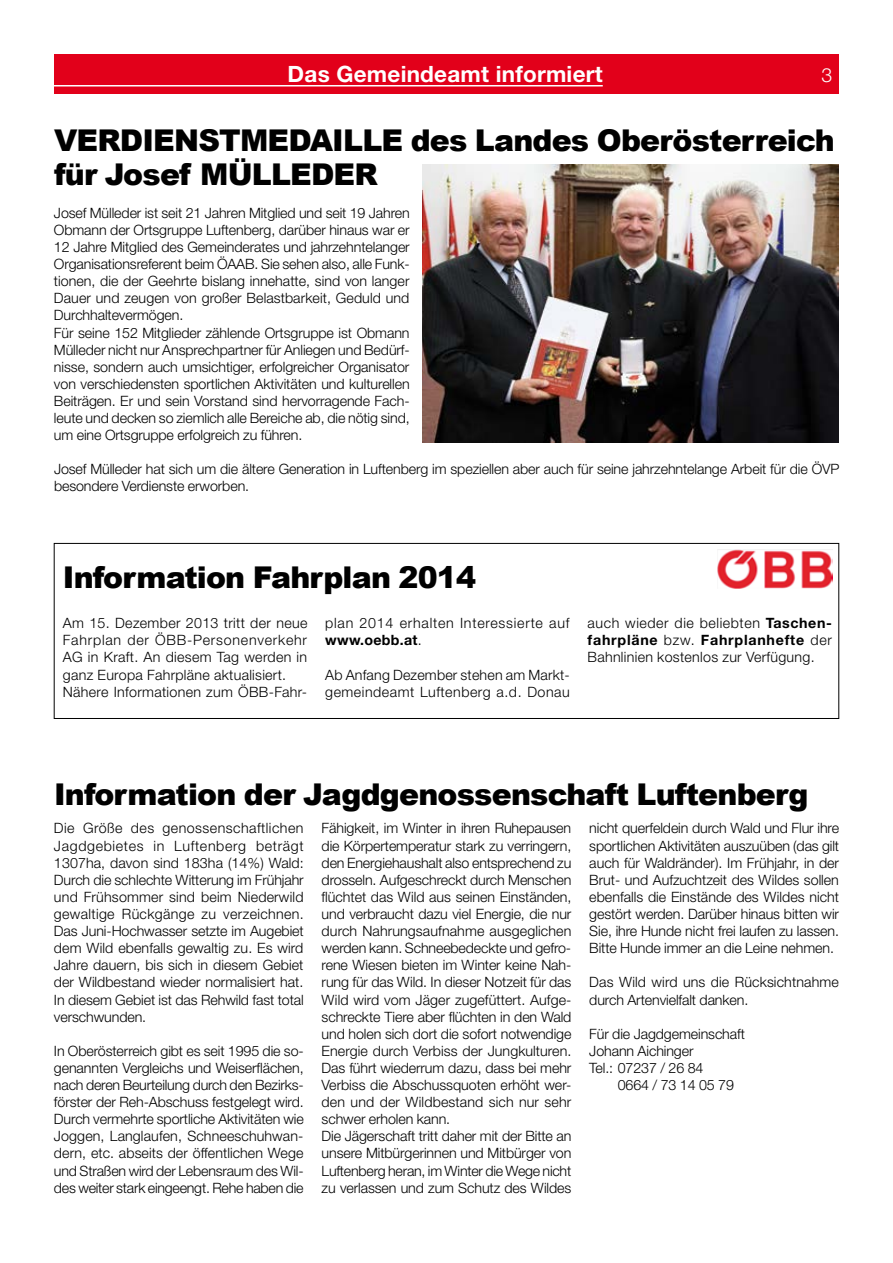
<style>
.page{position:relative;width:893px;height:1263px;background:#fff}
.page>*{position:absolute;margin:0;border:0;box-sizing:border-box;transform-origin:0 0}
.t1{font:900 30px/34.5px "Arial";letter-spacing:-.025em;color:#000}
.t2{font:700 22.5px "Helvetica Neue LT Std";letter-spacing:.01em;color:#fff}
.t3{font:300 19.5px "Helvetica Neue LT Std";color:#fff}
.t4{font:300 14.25px/17.1px "Helvetica Neue LT Std";letter-spacing:-.005em;color:#000}
.t5{font:300 14.25px/17.1px "Helvetica Neue LT Std";letter-spacing:.02em;color:#000}
.t6{font:300 14.25px/17.1px "Helvetica Neue LT Std";letter-spacing:.025em;color:#000}
.t7{font:300 14.25px/17.1px "Helvetica Neue LT Std";letter-spacing:.055em;color:#000}
.s1{font-weight:700}
</style>
<div class="page">
<div style="left:54px;top:54px;width:785px;height:40px;background:#e2001a"></div>
<hr style="left:54px;top:85px;width:549px;height:1px;background:#fff">
<div style="left:54px;top:543px;width:785px;height:176px;border:1px solid #000"></div>
<img style="left:422px;top:164px;width:417px;height:279px">
<img style="left:718px;top:550px;width:114px;height:38px">
<h2 class="t2" style="left:288px;top:60px;width:317px">Das Gemeindeamt informiert</h2>
<h3 class="t3" style="left:821px;top:63px;width:12px">3</h3>
<h1 class="t1" style="left:54px;top:122px;width:782px">VERDIENSTMEDAI LLE des Landes Oberösterreich für Josef MÜLLEDER</h1>
<p class="t4" style="left:54px;top:204px;width:357px">Josef Mülleder ist seit 21 Jahren Mitglied und seit 19 Jahren Obmann der Ortsgruppe Luftenberg, darüber hinaus war er 12 Jahre Mitglied des Gemeinderates und jahrzehntelanger Organisationsreferent beim ÖAAB. Sie sehen also, alle Funk&shy;tionen, die der Geehrte bislang innehatte, sind von langer Dauer und zeugen von großer Belastbarkeit, Geduld und Durchhaltevermögen.<br>Für seine 152 Mitglieder zählende Ortsgruppe ist Obmann Mülleder nicht nur Ansprechpartner für Anliegen und Bedürf&shy;nisse, sondern auch umsichtiger, erfolgreicher Organisator von verschiedensten sportlichen Aktivitäten und kulturellen Beiträgen. Er und sein Vorstand sind hervorragende Fach&shy;leute und decken so ziemlich alle Bereiche ab, die nötig sind, um eine Ortsgruppe erfolgreich zu führen.</p>
<p class="t4" style="left:54px;top:460px;width:787px">Josef Mülleder hat sich um die ältere Generation in Luftenberg im speziellen aber auch für seine jahrzehntelange Arbeit für die ÖVP besondere Verdienste erworben.</p>
<h1 class="t1" style="left:63px;top:559px;width:415px">I nformation Fahrplan 2014</h1>
<p class="t5" style="left:63px;top:614px;width:246px">Am 15. Dezember 2013 tritt der neue Fahrplan der ÖBB-Personenverkehr AG in Kraft. An diesem Tag werden in ganz Europa Fahrpläne aktualisiert.<br>Nähere Informationen zum ÖBB-Fahr-</p>
<p class="t7" style="left:325px;top:614px;width:246px">plan 2014 erhalten Interessierte auf <span class="s1">www.oebb.at</span>.</p>
<p class="t6" style="left:325px;top:666px;width:246px">Ab Anfang Dezember stehen am Markt&shy;gemeindeamt Luftenberg a.d. Donau</p>
<p class="t4" style="left:588px;top:614px;width:246px;text-align:justify">auch wieder die beliebten <span class="s1">Taschen&shy;fahrpläne</span> bzw. <span class="s1">Fahrplanhefte</span> der Bahnlinien kostenlos zur Verfügung.</p>
<h1 class="t1" style="left:54px;top:776px;width:756px">I nformation der Jagdgenossenschaft Luftenberg</h1>
<p class="t4" style="left:54px;top:819px;width:251px;text-align:justify">Die Größe des genossenschaftlichen Jagdgebietes in Luftenberg beträgt 1307ha, davon sind 183ha (14%) Wald:<br>Durch die schlechte Witterung im Frühjahr und Frühsommer sind beim Niederwild gewaltige Rückgänge zu verzeichnen.<br>Das Juni-Hochwasser setzte im Augebiet dem Wild ebenfalls gewaltig zu. Es wird Jahre dauern, bis sich in diesem Gebiet der Wildbestand wieder normalisiert hat.<br>In diesem Gebiet ist das Rehwild fast total verschwunden.</p>
<p class="t4" style="left:54px;top:1042px;width:251px;text-align:justify">In Oberösterreich gibt es seit 1995 die so&shy;genannten Vergleichs und Weiserflächen, nach deren Beurteilung durch den Bezirks&shy;förster der Reh-Abschuss festgelegt wird.<br>Durch vermehrte sportliche Aktivitäten wie Joggen, Langlaufen, Schneeschuhwan&shy;dern, etc. abseits der öffentlichen Wege und Straßen wird der Lebensraum des Wil&shy;des weiter stark eingeengt. Rehe haben die</p>
<p class="t4" style="left:322px;top:819px;width:251px">Fähigkeit, im Winter in ihren Ruhepausen die Körpertemperatur stark zu verringern, den Energiehaushalt also entsprechend zu drosseln. Aufgeschreckt durch Menschen flüchtet das Wild aus seinen Einständen, und verbraucht dazu viel Energie, die nur durch Nahrungsaufnahme ausgeglichen werden kann. Schneebedeckte und gefro&shy;rene Wiesen bieten im Winter keine Nah&shy;rung für das Wild. In dieser Notzeit für das Wild wird vom Jäger zugefüttert. Aufge&shy;schreckte Tiere aber flüchten in den Wald und holen sich dort die sofort notwendige Energie durch Verbiss der Jungkulturen.<br>Das führt wiederrum dazu, dass bei mehr Verbiss die Abschussquoten erhöht wer&shy;den und der Wildbestand sich nur sehr schwer erholen kann.<br>Die Jägerschaft tritt daher mit der Bitte an unsere Mitbürgerinnen und Mitbürger von Luftenberg heran, im Winter die Wege nicht zu verlassen und zum Schutz des Wildes</p>
<p class="t4" style="left:589px;top:819px;width:251px;text-align:justify">nicht querfeldein durch Wald und Flur ihre sportlichen Aktivitäten auszuüben (das gilt auch für Waldränder). Im Frühjahr, in der Brut- und Aufzuchtzeit des Wildes sollen ebenfalls die Einstände des Wildes nicht gestört werden. Darüber hinaus bitten wir Sie, ihre Hunde nicht frei laufen zu lassen.<br>Bitte Hunde immer an die Leine nehmen.</p>
<p class="t4" style="left:589px;top:973px;width:251px">Das Wild wird uns die Rücksichtnahme durch Artenvielfalt danken.</p>
<p class="t4" style="left:589px;top:1025px;width:157px">Für die Jagdgemeinschaft<br>Johann Aichinger<br>Tel.: 07237 / 26 84</p>
<p class="t4" style="left:618px;top:1076px;width:118px">0664 / 73 14 05 79</p>
</div>
